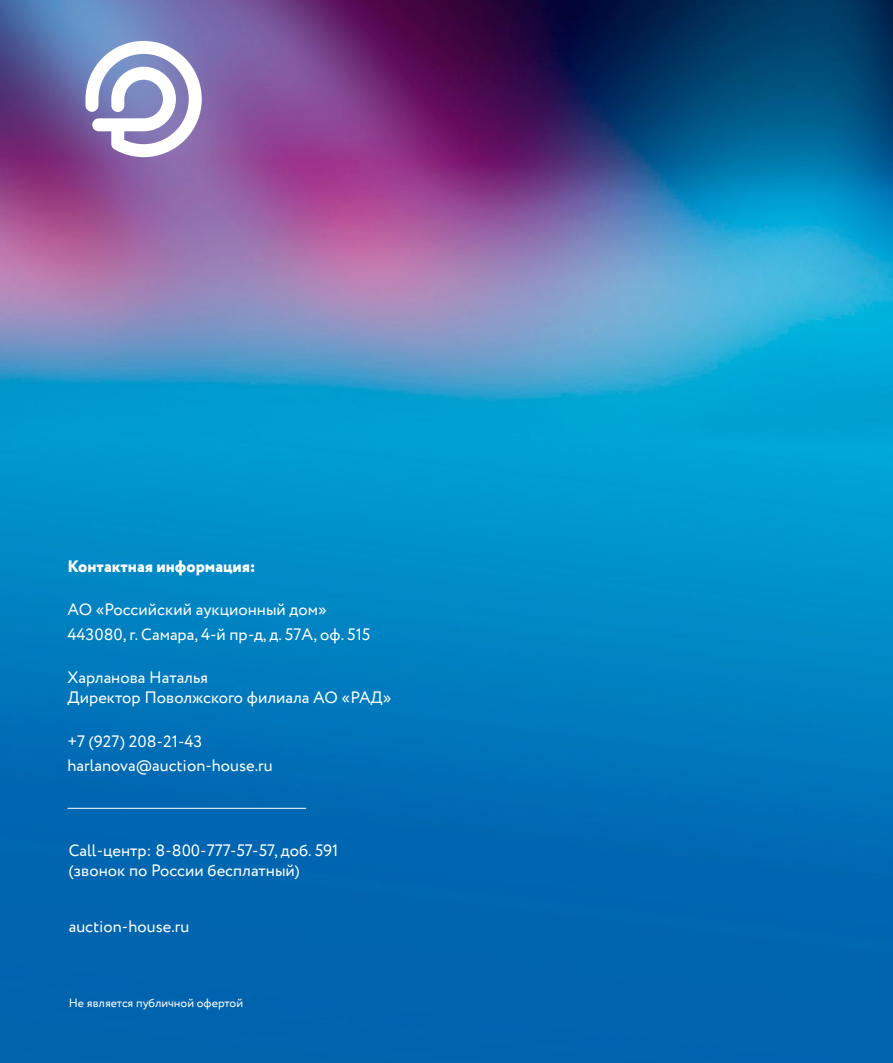
<style>
.page{position:relative;width:893px;height:1063px;background:#fff}
.page>*{position:absolute;margin:0;border:0;box-sizing:border-box;transform-origin:0 0}
.t1{font:16.5px/19.8px "Circe";color:#fff}
.t2{font:800 16.5px "Circe";color:#fff}
.Sidebar_Right_Text{font:12px "Circe";color:#fff}
</style>
<div class="page">
<img style="left:1px;top:0;width:892px;height:1063px">
<hr style="left:68px;top:808px;width:238px;height:1px;background:#fff">
<svg style="left:85px;top:41px;width:117px;height:116px"></svg>
<p class="t2" style="left:68px;top:555px;width:189px">Контактная информация:</p>
<p class="t1" style="left:68px;top:601px;width:261px">АО «Российский аукционный дом»</p>
<p class="t1" style="left:68px;top:625px;width:304px">443080, г. Самара, 4-й пр-д, д. 57А, оф. 515</p>
<p class="t1" style="left:68px;top:668px;width:326px">Харланова Наталья<br>Директор Поволжского филиала АО «РАД»</p>
<p class="t1" style="left:68px;top:732px;width:136px">+7 (927) 208-21-43</p>
<p class="t1" style="left:68px;top:756px;width:207px">harlanova@auction-house.ru</p>
<p class="t1" style="left:69px;top:841px;width:271px">Call-центр: 8-800-777-57-57, доб. 591</p>
<p class="t1" style="left:69px;top:861px;width:233px">(звонок по России бесплатный)</p>
<p class="t1" style="left:69px;top:917px;width:122px">auction-house.ru</p>
<p class="Sidebar_Right_Text" style="left:69px;top:995px;width:176px">Не является публичной офертой</p>
</div>
